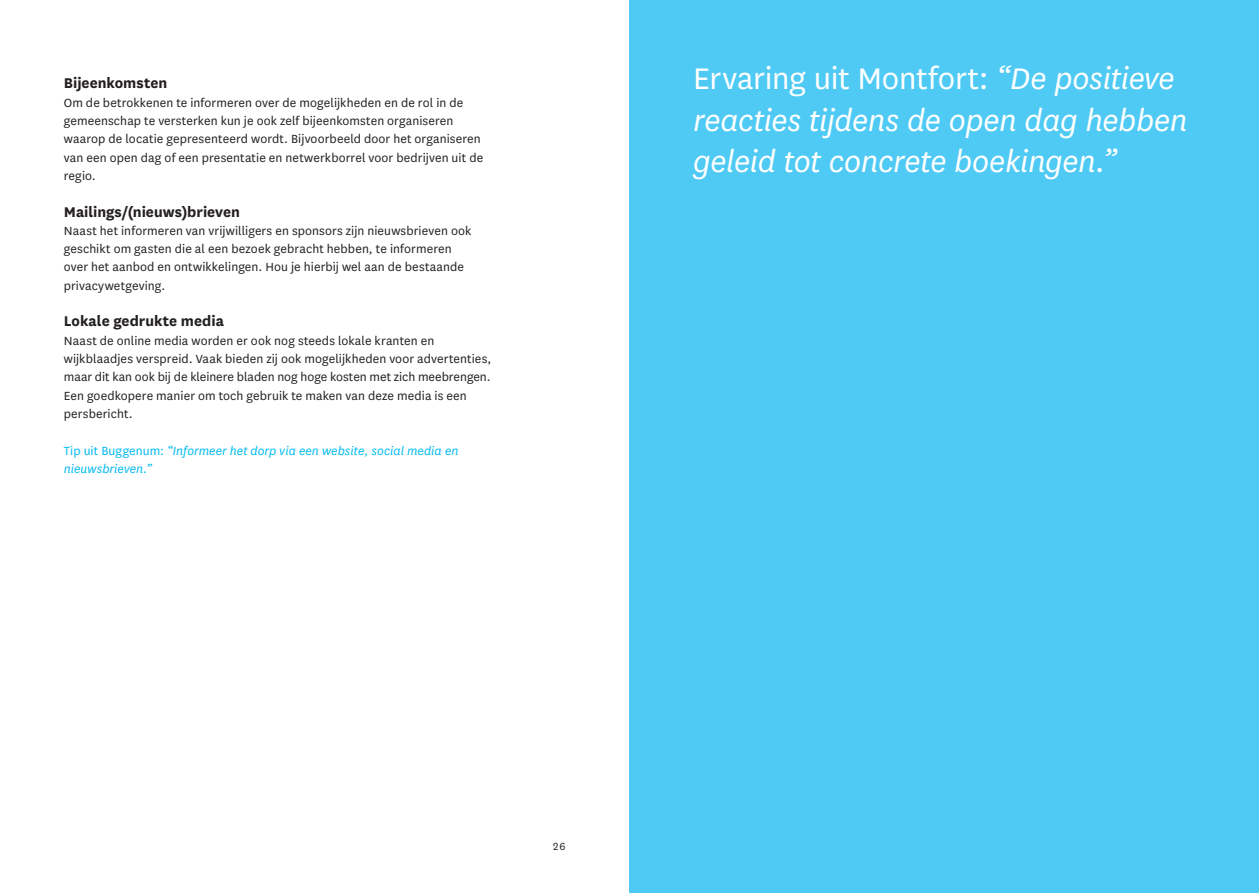
<style>
.page{position:relative;width:1259px;height:893px;background:#fff}
.page>*{position:absolute;margin:0;border:0;box-sizing:border-box;transform-origin:0 0}
.t1{font:italic 34.8px/41.7px "National";letter-spacing:-.01em;color:#fff}
.t2{font:700 16.5px "National";color:#231f20}
.t3{font:13.8px/18.3px "National";letter-spacing:.005em;color:#231f20}
.t4{font:italic 13.8px/18.3px "National";letter-spacing:.005em;color:#00baf1}
.t5{font:12px "National";color:#231f20}
.s1{font-style:normal}
</style>
<div class="page">
<div style="left:629px;top:0;width:630px;height:893px;background:#4ecaf4"></div>
<p class="t2" style="left:64px;top:72px;width:105px">Bijeenkomsten</p>
<p class="t3" style="left:64px;top:93px;width:421px">Om de betrokkenen te informeren over de mogelijkheden en de rol in de gemeenschap te versterken kun je ook zelf bijeenkomsten organiseren waarop de locatie gepresenteerd wordt. Bijvoorbeeld door het organiseren van een open dag of een presentatie en netwerkborrel voor bedrijven uit de regio.</p>
<p class="t2" style="left:64px;top:200px;width:178px">Mailings/(nieuws)brieven</p>
<p class="t3" style="left:64px;top:221px;width:409px">Naast het informeren van vrijwilligers en sponsors zijn nieuwsbrieven ook geschikt om gasten die al een bezoek gebracht hebben, te informeren over het aanbod en ontwikkelingen. Hou je hierbij wel aan de bestaande privacywetgeving.</p>
<p class="t2" style="left:64px;top:310px;width:162px">Lokale gedrukte media</p>
<p class="t3" style="left:64px;top:331px;width:429px">Naast de online media worden er ook nog steeds lokale kranten en wijkblaadjes verspreid. Vaak bieden zij ook mogelijkheden voor advertenties, maar dit kan ook bij de kleinere bladen nog hoge kosten met zich meebrengen.<br>Een goedkopere manier om toch gebruik te maken van deze media is een persbericht.</p>
<p class="t4" style="left:64px;top:441px;width:396px"><span class="s1">Tip uit Buggenum:</span> “Informeer het dorp via een website, social media en nieuwsbrieven.”</p>
<h1 class="t1" style="left:693px;top:56px;width:495px"><span class="s1">Ervaring uit Montfort:</span> “De positieve reacties tijdens de open dag hebben geleid tot concrete boekingen.”</h1>
<p class="t5" style="left:553px;top:839px;width:14px">26</p>
</div>
